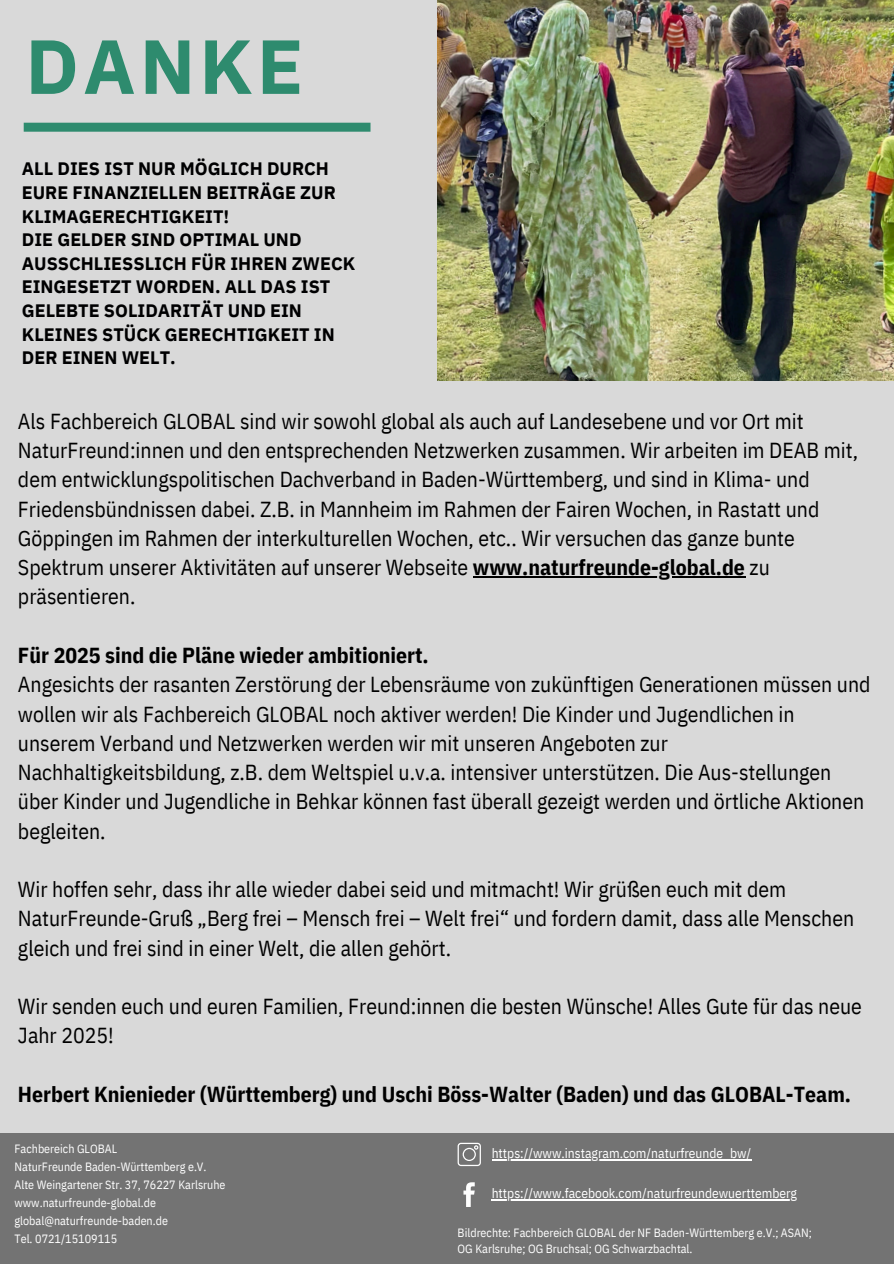
<style>
.page{position:relative;width:894px;height:1264px;background:#fff}
.page>*{position:absolute;margin:0;border:0;box-sizing:border-box;transform-origin:0 0}
.t1{font:700 76.5px "IBM Plex Sans";letter-spacing:.055em;color:#2e8b6e}
.t2{font:21.75px/29.2px "IBM Plex Sans Cond";color:#000}
.t3{font:700 21.75px "IBM Plex Sans Cond";color:#000}
.t4{font:700 18px/23.7px "IBM Plex Sans Devanagari";color:#000001}
.t5{font:13.5px "IBM Plex Sans Cond";color:#fff}
.t6{font:12px "IBM Plex Sans Cond";color:#fff}
.s1{font-weight:700}
</style>
<div class="page">
<div style="left:0;top:0;width:893px;height:1263px;background:#d9d9d9"></div>
<img style="left:437px;top:0;width:456px;height:380px">
<div style="left:24px;top:123px;width:346px;height:9px;background:#2e8b6e"></div>
<hr style="left:473px;top:576px;width:271px;height:1px;background:#000">
<div style="left:0;top:1133px;width:893px;height:130px;background:#737373"></div>
<svg style="left:457px;top:1142px;width:24px;height:24px"></svg>
<svg style="left:463px;top:1182px;width:11px;height:24px"></svg>
<hr style="left:491px;top:1158px;width:260px;height:1px;background:#fff">
<hr style="left:491px;top:1199px;width:305px;height:1px;background:#fff">
<h3 class="t1" style="left:26px;top:15px;width:279px">DANKE</h3>
<p class="t4" style="left:22px;top:158px;width:335px">ALL DIES IST NUR MÖGLICH DURCH<br>EURE FINANZIELLEN BEITRÄGE ZUR<br>KLIMAGERECHTIGKEIT!<br>DIE GELDER SIND OPTIMAL UND<br>AUSSCHLIESSLICH FÜR IHREN ZWECK<br>EINGESETZT WORDEN. ALL DAS IST<br>GELEBTE SOLIDARITÄT UND EIN<br>KLEINES STÜCK GERECHTIGKEIT IN<br>DER EINEN WELT.</p>
<h1 class="t2" style="left:18px;top:406px;width:841px">Als Fachbereich GLOBAL sind wir sowohl global als auch auf Landesebene und vor Ort mit NaturFreund:innen und den entsprechenden Netzwerken zusammen. Wir arbeiten im DEAB mit, dem entwicklungspolitischen Dachverband in Baden-Württemberg, und sind in Klima- und Friedensbündnissen dabei. Z.B. in Mannheim im Rahmen der Fairen Wochen, in Rastatt und Göppingen im Rahmen der interkulturellen Wochen, etc.. Wir versuchen das ganze bunte Spektrum unserer Aktivitäten auf unserer Webseite <span class="s1">www.naturfreunde-global.de</span> zu</h1>
<p class="t2" style="left:18px;top:581px;width:119px">präsentieren.</p>
<p class="t2" style="left:18px;top:640px;width:853px"><span class="s1">Für 2025 sind die Pläne wieder ambitioniert.<br></span>Angesichts der rasanten Zerstörung der Lebensräume von zukünftigen Generationen müssen und wollen wir als Fachbereich GLOBAL noch aktiver werden! Die Kinder und Jugendlichen in unserem Verband und Netzwerken werden wir mit unseren Angeboten zur Nachhaltigkeitsbildung, z.B. dem Weltspiel u.v.a. intensiver unterstützen. Die Aus-stellungen über Kinder und Jugendliche in Behkar können fast überall gezeigt werden und örtliche Aktionen</p>
<p class="t2" style="left:18px;top:815px;width:89px">begleiten.</p>
<p class="t2" style="left:18px;top:874px;width:837px">Wir hoffen sehr, dass ihr alle wieder dabei seid und mitmacht! Wir grüßen euch mit dem<br>NaturFreunde-Gruß „Berg frei – Mensch frei – Welt frei“ und fordern damit, dass alle Menschen gleich und frei sind in einer Welt, die allen gehört.</p>
<p class="t2" style="left:18px;top:991px;width:845px">Wir senden euch und euren Familien, Freund:innen die besten Wünsche! Alles Gute für das neue<br>Jahr 2025!</p>
<p class="t3" style="left:18px;top:1079px;width:834px">Herbert Knienieder (Württemberg) und Uschi Böss-Walter (Baden) und das GLOBAL-Team.</p>
<h3 class="t6" style="left:15px;top:1140px;width:104px">Fachbereich GLOBAL</h3>
<h3 class="t6" style="left:15px;top:1158px;width:193px">NaturFreunde Baden-Württemberg e.V.</h3>
<h3 class="t6" style="left:15px;top:1176px;width:212px">Alte Weingartener Str. 37, 76227 Karlsruhe</h3>
<h2 class="t6" style="left:15px;top:1194px;width:143px">www.naturfreunde-global.de</h2>
<p class="t6" style="left:15px;top:1212px;width:155px">global@naturfreunde-baden.de</p>
<p class="t6" style="left:15px;top:1230px;width:104px">Tel. 0721/15109115</p>
<p class="t5" style="left:491px;top:1143px;width:261px">https://www.instagram.com/naturfreunde_bw/</p>
<p class="t5" style="left:491px;top:1184px;width:307px">https://www.facebook.com/naturfreundewuerttemberg</p>
<p class="t6" style="left:457px;top:1224px;width:356px">Bildrechte: Fachbereich GLOBAL der NF Baden-Württemberg e.V.; ASAN;</p>
<p class="t6" style="left:457px;top:1240px;width:236px">OG Karlsruhe; OG Bruchsal; OG Schwarzbachtal.</p>
</div>
